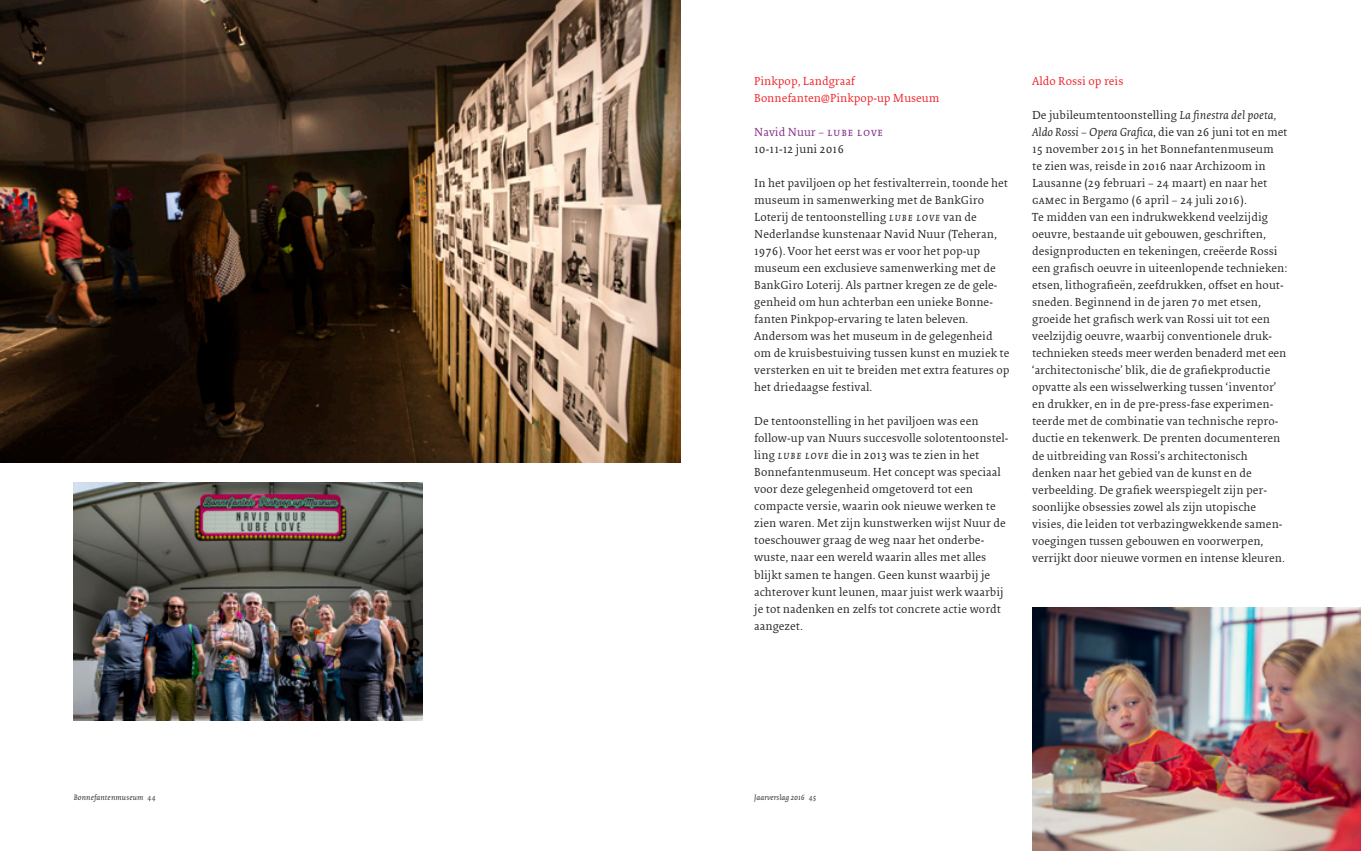
<style>
.page{position:relative;width:1361px;height:851px;background:#fff}
.page>*{position:absolute;margin:0;border:0;box-sizing:border-box;transform-origin:0 0}
.t1{font:12px/17px "Collis Roman Txt";letter-spacing:.005em;color:#231f20}
.t2{font:12px/17px "Collis Roman Txt";letter-spacing:.005em;color:#ee1d23}
.t3{font:12px "Collis Italic Txt";letter-spacing:-.005em;color:#231f20}
.t4{font:8px "Collis Italic Txt";letter-spacing:.005em;color:#231f20}
.s1{color:#822985}
.s2{font-family:"Collis Roman Exp";color:#822985}
.s3{font-family:"Collis Italic Exp"}
.s4{font-family:"Collis Italic Txt"}
.s5{font-family:"Collis Roman Txt"}
.s6{font-family:"Collis Roman Exp"}
</style>
<div class="page">
<img style="left:0;top:0;width:680px;height:462px">
<img style="left:74px;top:482px;width:348px;height:238px">
<img style="left:1032px;top:607px;width:329px;height:243px">
<p class="t4" style="left:74px;top:792px;width:84px">Bonnefantenmuseum 44</p>
<p class="t2" style="left:754px;top:73px;width:187px">Pinkpop, Landgraaf<br>Bonnefanten@Pinkpop-up Museum</p>
<p class="t1" style="left:754px;top:124px;width:130px"><span class="s1">Navid Nuur –</span> <span class="s2">lube love<br></span>10-11-12 juni 2016</p>
<p class="t1" style="left:754px;top:175px;width:257px">In het paviljoen op het festivalterrein, toonde het museum in samenwerking met de BankGiro Loterij de tentoonstelling <span class="s3">lube love</span> van de Nederlandse kunstenaar Navid Nuur (Teheran, 1976). Voor het eerst was er voor het pop-up museum een exclusieve samenwerking met de BankGiro Loterij. Als partner kregen ze de gele&shy;genheid om hun achterban een unieke Bonne&shy;fanten Pinkpop-ervaring te laten beleven.<br>Andersom was het museum in de gelegenheid om de kruisbestuiving tussen kunst en muziek te versterken en uit te breiden met extra features op het driedaagse festival.</p>
<p class="t1" style="left:754px;top:413px;width:256px">De tentoonstelling in het paviljoen was een follow-up van Nuurs succesvolle solotentoonstel&shy;ling <span class="s3">lube love</span> die in 2013 was te zien in het Bonnefantenmuseum. Het concept was speciaal voor deze gelegenheid omgetoverd tot een compacte versie, waarin ook nieuwe werken te zien waren. Met zijn kunstwerken wijst Nuur de toeschouwer graag de weg naar het onderbe&shy;wuste, naar een wereld waarin alles met alles blijkt samen te hangen. Geen kunst waarbij je achterover kunt leunen, maar juist werk waarbij je tot nadenken en zelfs tot concrete actie wordt aangezet.</p>
<p class="t2" style="left:1032px;top:73px;width:93px">Aldo Rossi op reis</p>
<p class="t1" style="left:1032px;top:107px;width:246px">De jubileumtentoonstelling <span class="s4">La finestra del poeta,</span></p>
<p class="t3" style="left:1032px;top:126px;width:257px">Aldo Rossi – Opera Grafica<span class="s5">, die van 26 juni tot en met</span></p>
<p class="t1" style="left:1032px;top:141px;width:257px">15 november 2015 in het Bonnefantenmuseum<br>te zien was, reisde in 2016 naar Archizoom in Lausanne (29 februari – 24 maart) en naar het <span class="s6">gam</span>e<span class="s6">c</span> in Bergamo (6 april – 24 juli 2016).<br>Te midden van een indrukwekkend veelzijdig oeuvre, bestaande uit gebouwen, geschriften, designproducten en tekeningen, creëerde Rossi een grafisch oeuvre in uiteenlopende technieken: etsen, lithografieën, zeefdrukken, offset en hout&shy;sneden. Beginnend in de jaren 70 met etsen, groeide het grafisch werk van Rossi uit tot een veelzijdig oeuvre, waarbij conventionele druk&shy;technieken steeds meer werden benaderd met een ‘architectonische’ blik, die de grafiekproductie opvatte als een wisselwerking tussen ‘inventor’ en drukker, en in de pre-press-fase experimen&shy;teerde met de combinatie van technische repro&shy;ductie en tekenwerk. De prenten documenteren de uitbreiding van Rossi’s architectonisch denken naar het gebied van de kunst en de verbeelding. De grafiek weerspiegelt zijn per-- soonlijke obsessies zowel als zijn utopische visies, die leiden tot verbazingwekkende samen&shy;voegingen tussen gebouwen en voorwerpen, verrijkt door nieuwe vormen en intense kleuren.</p>
<p class="t4" style="left:754px;top:792px;width:64px">Jaarverslag 2016 45</p>
</div>
